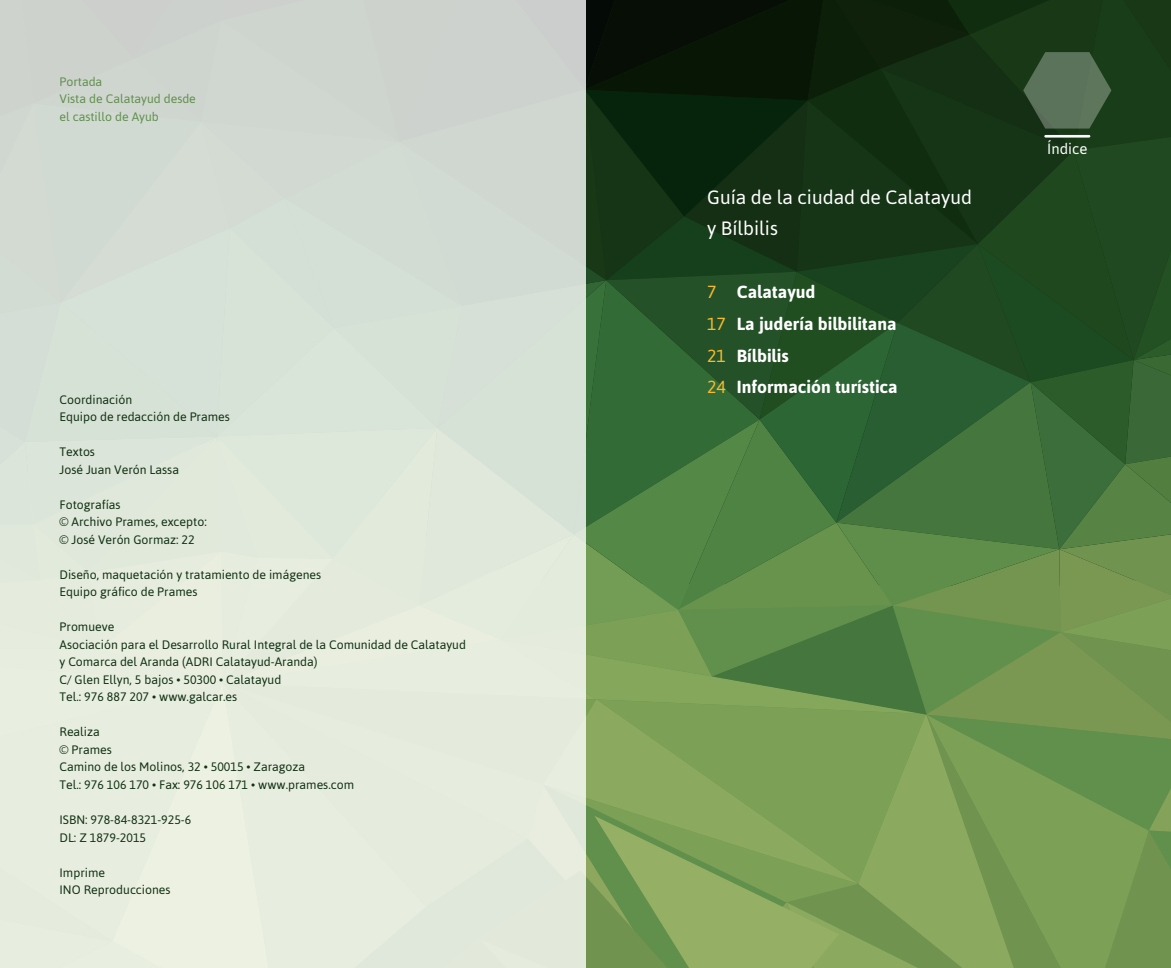
<style>
.page{position:relative;width:1171px;height:968px;background:#fff}
.page>*{position:absolute;margin:0;border:0;box-sizing:border-box;transform-origin:0 0}
.t1{font:19.25px/31.5px "Asap";color:#fff}
.t2{font:700 17.5px/31.5px "Asap";color:#fff}
.t3{font:14.88px "Asap";color:#fff}
.t4{font:12.25px/17.5px "Asap";color:#113213}
.t5{font:12.25px/17.5px "Asap";letter-spacing:-.005em;color:#61904d}
.s1{font-weight:400;color:#f9ba2a}
</style>
<div class="page">
<svg style="left:585px;top:0;width:586px;height:967px;background:#486e39"></svg>
<hr style="left:1045px;top:135px;width:44px;height:2px;background:#fff">
<div style="left:0;top:0;width:585px;height:967px;background:linear-gradient(to bottom,#ccd5cf,#edf4e2)"></div>
<p class="t5" style="left:60px;top:73px;width:138px">Portada<br>Vista de Calatayud desde el castillo de Ayub</p>
<p class="t4" style="left:60px;top:390px;width:172px">Coordinación<br>Equipo de redacción de Prames</p>
<p class="t4" style="left:60px;top:443px;width:121px">Textos<br>José Juan Verón Lassa</p>
<p class="t4" style="left:60px;top:495px;width:149px">Fotografías<br>© Archivo Prames, excepto: © José Verón Gormaz: 22</p>
<p class="t4" style="left:60px;top:565px;width:263px">Diseño, maquetación y tratamiento de imágenes<br>Equipo gráfico de Prames</p>
<p class="t4" style="left:60px;top:618px;width:408px">Promueve<br>Asociación para el Desarrollo Rural Integral de la Comunidad de Calatayud y Comarca del Aranda (ADRI Calatayud-Aranda)<br>C/ Glen Ellyn, 5 bajos • 50300 • Calatayud<br>Tel.: 976 887 207 • www.galcar.es</p>
<p class="t4" style="left:60px;top:723px;width:296px">Realiza<br>© Prames<br>Camino de los Molinos, 32 • 50015 • Zaragoza<br>Tel.: 976 106 170 • Fax: 976 106 171 • www.prames.com</p>
<p class="t4" style="left:60px;top:810px;width:133px">ISBN: 978-84-8321-925-6<br>DL: Z 1879-2015</p>
<p class="t4" style="left:60px;top:863px;width:113px">Imprime<br>INO Reproducciones</p>
<h1 class="t1" style="left:707px;top:181px;width:267px">Guía de la ciudad de Calatayud y Bílbilis</h1>
<h2 class="t2" style="left:707px;top:276px;width:192px"><span class="s1">7</span> Calatayud<br><span class="s1">17</span> La judería bilbilitana<br><span class="s1">21</span> Bílbilis<br><span class="s1">24</span> Información turística</h2>
<p class="t3" style="left:1047px;top:140px;width:42px">Índice</p>
</div>
